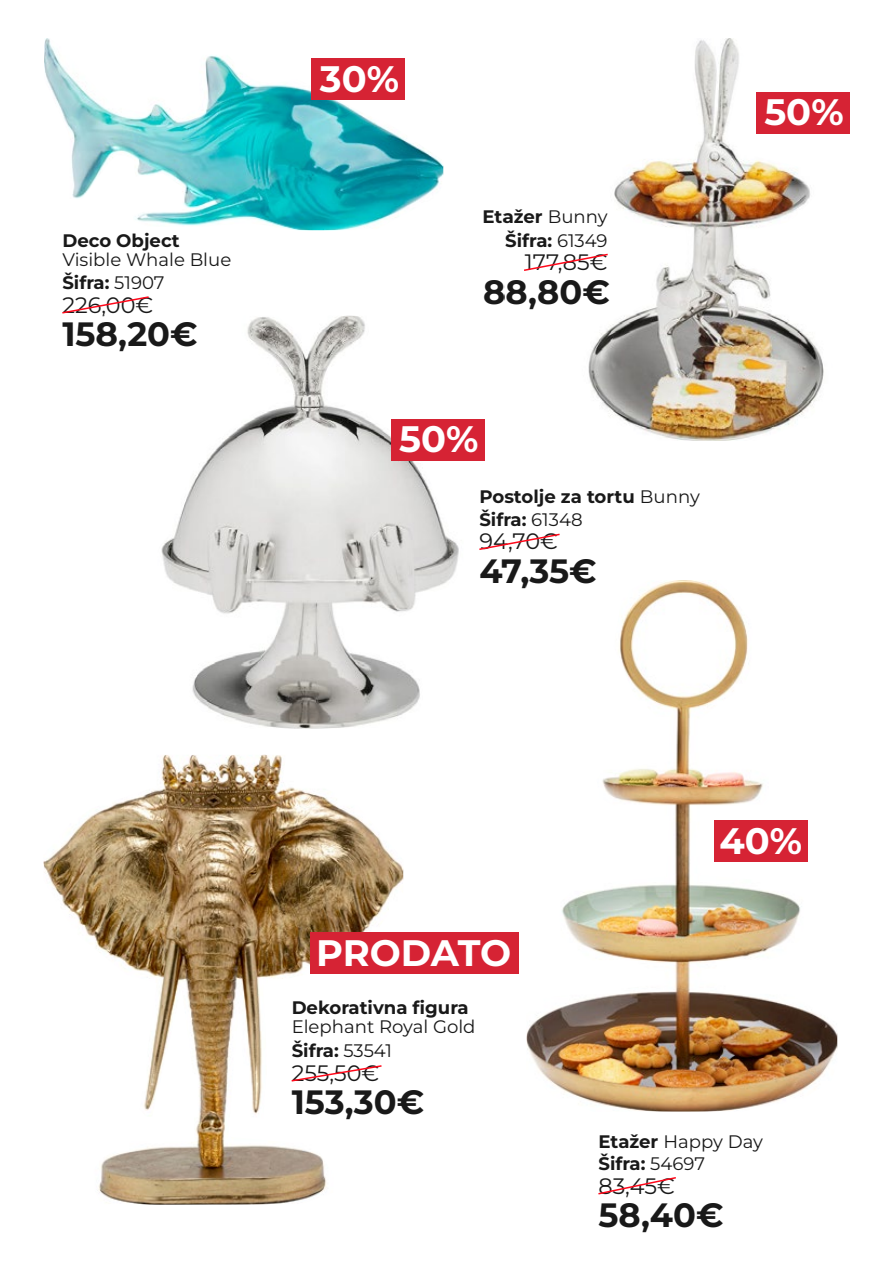
<style>
.page{position:relative;width:893px;height:1263px;background:#fff}
.page>*{position:absolute;margin:0;border:0;box-sizing:border-box;transform-origin:0 0}
.t1{font:700 36.75px "Montserrat";color:#fff}
.t2{font:700 33.75px "Montserrat";color:#191919}
.t3{font:22.35px "Montserrat";color:#191919}
.t4{font:700 18.15px/22.5px "Montserrat";color:#191919}
.t5{font:18.15px/23px "Montserrat";color:#191919}
.s1{font-weight:700}
.s2{font-weight:400}
</style>
<div class="page">
<svg style="left:62px;top:296px;width:87px;height:18px"></svg>
<svg style="left:479px;top:533px;width:81px;height:17px"></svg>
<svg style="left:524px;top:259px;width:53px;height:12px"></svg>
<img style="left:44px;top:38px;width:399px;height:192px">
<div style="left:312px;top:59px;width:93px;height:41px;background:#d62334"></div>
<div style="left:756px;top:92px;width:93px;height:41px;background:#d62334"></div>
<img style="left:577px;top:38px;width:260px;height:403px">
<img style="left:161px;top:316px;width:303px;height:413px">
<div style="left:391px;top:419px;width:93px;height:41px;background:#d62334"></div>
<svg style="left:598px;top:1177px;width:78px;height:18px"></svg>
<img style="left:43px;top:755px;width:360px;height:450px">
<div style="left:310px;top:933px;width:209px;height:41px;background:#d62334"></div>
<img style="left:526px;top:580px;width:311px;height:531px">
<p class="t4" style="left:62px;top:229px;width:119px">Deco Object</p>
<p class="t5" style="left:62px;top:248px;width:170px">Visible Whale Blue<br><span class="s1">Šifra:</span> 51907</p>
<p class="t3" style="left:62px;top:290px;width:92px">226,00€</p>
<h2 class="t2" style="left:62px;top:312px;width:137px">158,20€</h2>
<h1 class="t1" style="left:320px;top:54px;width:81px">30%</h1>
<p class="t4" style="left:483px;top:205px;width:127px;line-height:23.4px;text-align:right">Etažer <span class="s2">Bunny<br></span>Šifra: <span class="s2">61349</span></p>
<p class="t3" style="left:525px;top:247px;width:84px">177,85€</p>
<h2 class="t2" style="left:483px;top:269px;width:128px">88,80€</h2>
<h1 class="t1" style="left:399px;top:415px;width:81px">50%</h1>
<p class="t4" style="left:479px;top:485px;width:222px">Postolje za tortu <span class="s2">Bunny<br></span>Šifra: <span class="s2">61348</span></p>
<p class="t3" style="left:479px;top:526px;width:80px">94,70€</p>
<h2 class="t2" style="left:479px;top:548px;width:119px">47,35€</h2>
<h1 class="t1" style="left:764px;top:88px;width:81px">50%</h1>
<h1 class="t1" style="left:316px;top:928px;width:197px">PRODATO</h1>
<p class="t4" style="left:292px;top:995px;width:178px">Dekorativna figura</p>
<p class="t5" style="left:292px;top:1014px;width:185px;line-height:24.2px">Elephant Royal Gold<br><span class="s1">Šifra:</span> 53541</p>
<p class="t3" style="left:292px;top:1058px;width:89px">255,50€</p>
<h2 class="t2" style="left:292px;top:1080px;width:134px">153,30€</h2>
<h1 class="t1" style="left:719px;top:816px;width:84px">40%</h1>
<p class="t5" style="left:598px;top:1130px;width:166px;line-height:22px"><span class="s1">Etažer</span> Happy Day<br><span class="s1">Šifra:</span> 54697</p>
<p class="t3" style="left:598px;top:1171px;width:78px">83,45€</p>
<h2 class="t2" style="left:598px;top:1193px;width:127px">58,40€</h2>
</div>
